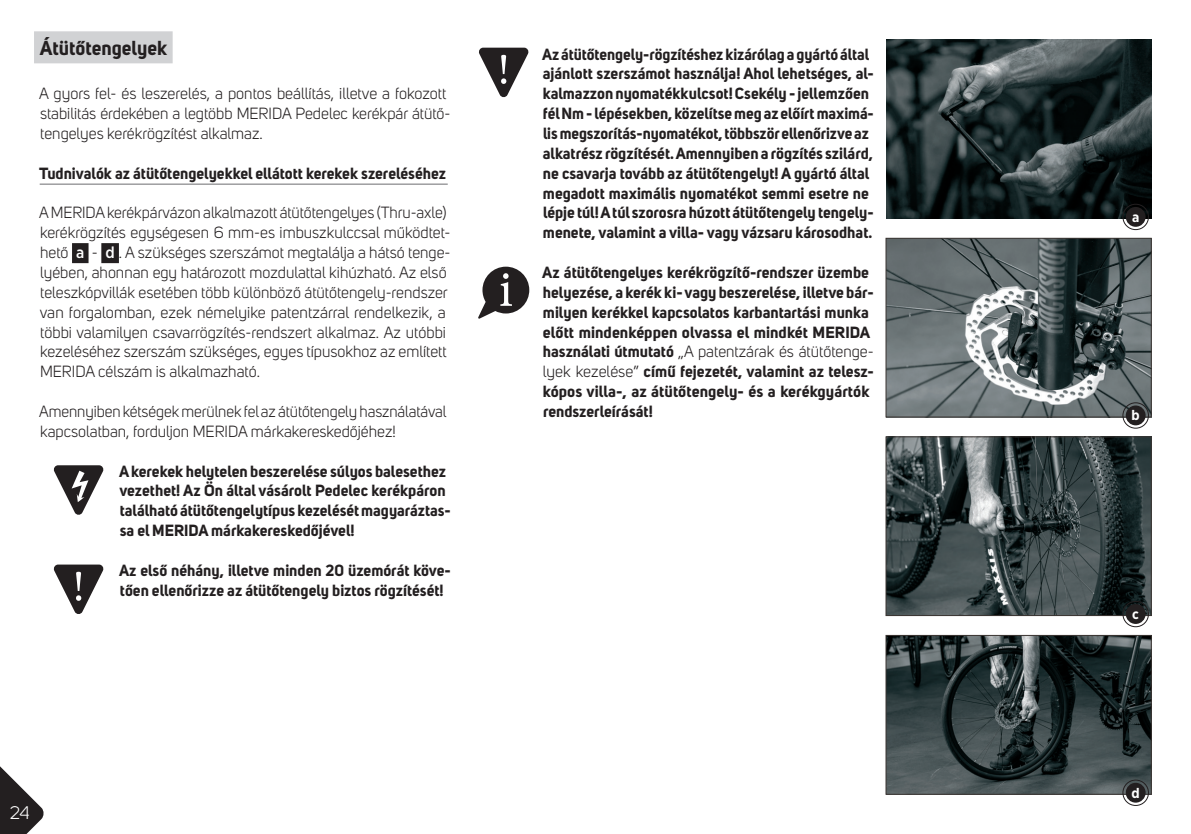
<style>
.page{position:relative;width:1191px;height:834px;background:#fff}
.page>*{position:absolute;margin:0;border:0;box-sizing:border-box;transform-origin:0 0}
.t1{font:700 20px "Uni Sans";color:#231f20}
.t2{font:18px "Uni Sans";color:#fff}
.t3{font:700 16px/19.8px "Uni Sans";color:#231f20}
.t4{font:16px/19.8px "Uni Sans";color:#231f20}
.t5{font:700 14px "Gotham Narrow";color:#fff}
.s1{font-family:"Gotham Narrow";font-weight:500;color:#fff}
.s2{font-weight:400}
</style>
<div class="page">
<svg style="left:0;top:766px;width:44px;height:67px"></svg>
<img style="left:886px;top:40px;width:265px;height:178px">
<img style="left:887px;top:240px;width:262px;height:175px">
<div style="left:885px;top:238px;width:266px;height:179px;border:1px solid #3b3532"></div>
<img style="left:887px;top:438px;width:262px;height:175px">
<div style="left:885px;top:436px;width:266px;height:179px;border:1px solid #3b3532"></div>
<img style="left:887px;top:637px;width:262px;height:155px">
<div style="left:885px;top:635px;width:266px;height:159px;border:1px solid #3b3532"></div>
<div style="left:34px;top:31px;width:139px;height:32px;background:#d1d2d4"></div>
<hr style="left:40px;top:184px;width:408px;height:1px;background:#6c6d70">
<div style="left:72px;top:243px;width:17px;height:20px;background:#231f20"></div>
<div style="left:101px;top:243px;width:18px;height:20px;background:#231f20"></div>
<svg style="left:53px;top:465px;width:51px;height:50px"></svg>
<svg style="left:479px;top:48px;width:50px;height:50px"></svg>
<svg style="left:478px;top:266px;width:51px;height:52px"></svg>
<svg style="left:53px;top:564px;width:51px;height:50px"></svg>
<div style="left:1125px;top:207px;width:20px;height:20px;background:#231f20;border-radius:50%"></div>
<div style="left:1122px;top:204px;width:26px;height:26px;border:1px solid #231f20;border-radius:13px"></div>
<div style="left:1125px;top:405px;width:20px;height:20px;background:#231f20;border-radius:50%"></div>
<div style="left:1122px;top:402px;width:26px;height:26px;border:1px solid #231f20;border-radius:13px"></div>
<div style="left:1125px;top:604px;width:20px;height:19px;background:#231f20;border-radius:50%"></div>
<div style="left:1122px;top:601px;width:26px;height:26px;border:1px solid #231f20;border-radius:13px"></div>
<div style="left:1125px;top:782px;width:20px;height:20px;background:#231f20;border-radius:50%"></div>
<div style="left:1122px;top:779px;width:26px;height:26px;border:1px solid #231f20;border-radius:13px"></div>
<p class="t1" style="left:40px;top:35px;width:129px">Átütőtengelyek</p>
<p class="t4" style="left:39px;top:84px;width:413px">A gyors fel- és leszerelés, a pontos beállítás, illetve a fokozott stabilitás érdekében a legtöbb MERIDA Pedelec kerékpár átütő&shy;tengelyes kerékrögzítést alkalmaz.</p>
<p class="t3" style="left:39px;top:163px;width:408px">Tudnivalók az átütőtengelyekkel ellátott kerekek szereléséhez</p>
<p class="t4" style="left:39px;top:203px;width:413px">A MERIDA kerékpárvázon alkalmazott átütőtengelyes (Thru-axle) kerékrögzítés egységesen 6 mm-es imbuszkulccsal működtet&shy;hető <span class="s1">a</span> - <span class="s1">d</span> . A szükséges szerszámot megtalálja a hátsó tenge&shy;lyében, ahonnan egy határozott mozdulattal kihúzható. Az első teleszkópvillák esetében több különböző átütőtengely-rendszer van forgalomban, ezek némelyike patentzárral rendelkezik, a többi valamilyen csavarrögzítés-rendszert alkalmaz. Az utóbbi kezeléséhez szerszám szükséges, egyes típusokhoz az említett MERIDA célszám is alkalmazható.</p>
<p class="t4" style="left:39px;top:401px;width:409px">Amennyiben kétségek merülnek fel az átütőtengely használatával kapcsolatban, forduljon MERIDA márkakereskedőjéhez!</p>
<p class="t3" style="left:119px;top:461px;width:333px">A kerekek helytelen beszerelése súlyos balesethez vezethet! Az Ön által vásárolt Pedelec kerékpáron található átütőtengelytípus kezelését magyaráztas&shy;sa el MERIDA márkakereskedőjével!</p>
<p class="t3" style="left:119px;top:560px;width:333px">Az első néhány, illetve minden 20 üzemórát köve&shy;tően ellenőrizze az átütőtengely biztos rögzítését!</p>
<p class="t2" style="left:10px;top:802px;width:22px">24</p>
<p class="t3" style="left:542px;top:44px;width:333px">Az átütőtengely-rögzítéshez kizárólag a gyártó által ajánlott szerszámot használja! Ahol lehetséges, al&shy;kalmazzon nyomatékkulcsot! Csekély - jellemzően fél Nm - lépésekben, közelítse meg az előírt maximá&shy;lis megszorítás-nyomatékot, többször ellenőrizve az alkatrész rögzítését. Amennyiben a rögzítés szilárd, ne csavarja tovább az átütőtengelyt! A gyártó által megadott maximális nyomatékot semmi esetre ne lépje túl! A túl szorosra húzott átütőtengely tengely&shy;menete, valamint a villa- vagy vázsaru károsodhat.</p>
<p class="t3" style="left:542px;top:262px;width:333px">Az átütőtengelyes kerékrögzítő-rendszer üzembe helyezése, a kerék ki- vagy beszerelése, illetve bár&shy;milyen kerékkel kapcsolatos karbantartási munka előtt mindenképpen olvassa el mindkét MERIDA használati útmutató <span class="s2">„A patentzárak és átütőtenge&shy;lyek kezelése”</span> című fejezetét, valamint az telesz&shy;kópos villa-, az átütőtengely- és a kerékgyártók rendszerleírását!</p>
<p class="t5" style="left:1132px;top:208px;width:9px">a</p>
<p class="t5" style="left:1131px;top:406px;width:10px">b</p>
<p class="t5" style="left:1132px;top:605px;width:8px">c</p>
<p class="t5" style="left:1131px;top:783px;width:10px">d</p>
</div>
